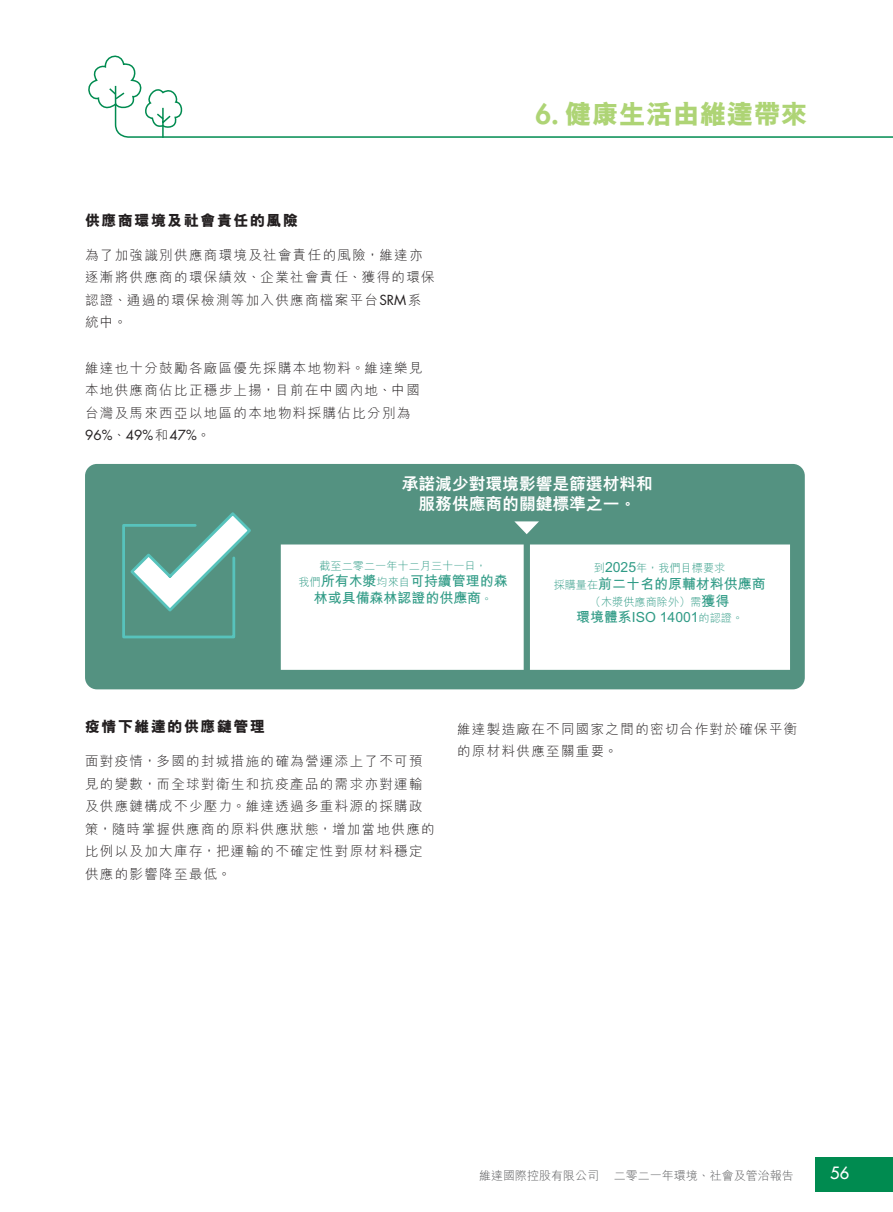
<style>
.page{position:relative;width:893px;height:1212px;background:#fff}
.page>*{position:absolute;margin:0;border:0;box-sizing:border-box;transform-origin:0 0}
.t1{font:800 27px "M Hei HK";color:#aed475}
.t2{font:16.8px/20.1px "M Hei HK Heavy E Ten B5 H";color:#fff;text-align:center}
.t3{font:500 16.5px "Futura Std";color:#fff}
.t4{font:800 15px "M Hei HK";letter-spacing:.1em;color:#231f20}
.t5{font:13.95px/16.8px "M Hei HK Bold E Ten B5 H";color:#309b86}
.t6{font:300 13.5px/22.5px "M Hei HK";letter-spacing:.1em;color:#231f20}
.t7{font:13.5px "Futura Std";color:#231f20}
.t8{font:300 12px "M Hei HK";color:#57585a}
.t9{font:11.1px "M Hei HK Light E Ten B5 H";color:#309b86}
.s1{font-family:"Futura Std";font-weight:400}
.s2{font-family:"M Hei HK";font-weight:300}
.s3{font-family:"Futura Std"}
.s4{font-family:"M Hei HK Light E Ten B5 H";font-size:11.1px}
</style>
<div class="page">
<svg style="left:88px;top:55px;width:805px;height:83px"></svg>
<div style="left:815px;top:1157px;width:78px;height:35px;background:#008b50"></div>
<div style="left:85px;top:464px;width:720px;height:225px;background:#549281;border-radius:12px"></div>
<div style="left:281px;top:544px;width:509px;height:126px;background:#fff"></div>
<svg style="left:514px;top:521px;width:25px;height:13px"></svg>
<svg style="left:122px;top:512px;width:129px;height:127px"></svg>
<p class="t4" style="left:85px;top:213px;width:215px">供應商環境及社會責任的風險</p>
<p class="t6" style="left:85px;top:244px;width:351px">為了加強識別供應商環境及社會責任的風險，維達亦逐漸將供應商的環保績效、企業社會責任、獲得的環保認證、通過的環保檢測等加入供應商檔案平台<span class="s1">SRM</span>系統中。</p>
<p class="t6" style="left:85px;top:356px;width:339px">維達也十分鼓勵各廠區優先採購本地物料。維達樂見本地供應商佔比正穩步上揚，目前在中國內地、中國台灣及馬來西亞以地區的本地物料採購佔比分別為</p>
<p class="t7" style="left:85px;top:426px;width:127px">96%<span class="s2">、</span>49%<span class="s2">和</span>47%<span class="s2">。</span></p>
<h1 class="t1" style="left:536px;top:100px;width:274px"><span class="s3">6.</span> 健康生活由維達帶來</h1>
<p class="t2" style="left:402px;top:473px;width:253px">承諾減少對環境影響是篩選材料和服務供應商的關鍵標準之一。</p>
<p class="t9" style="left:319px;top:560px;width:169px">截至二零二一年十二月三十一日，</p>
<p class="t5" style="left:298px;top:572px;width:211px"><span class="s4">我們</span>所有木漿<span class="s4">均來自</span>可持續管理的森</p>
<p class="t9" style="left:481px;top:593px;width:13px">。</p>
<p class="t5" style="left:314px;top:588px;width:169px">林或具備森林認證的供應商</p>
<p class="t5" style="left:605px;top:557px;width:33px">2025</p>
<p class="t9" style="left:636px;top:562px;width:91px">年，我們目標要求</p>
<p class="t9" style="left:594px;top:562px;width:13px">到</p>
<p class="t5" style="left:690px;top:574px;width:77px;text-indent:-137px"><span class="s4">採購量在</span>前二十名的原輔材料供應商<span class="s4">需</span>獲得</p>
<p class="t9" style="left:590px;top:596px;width:102px">（木漿供應商除外）</p>
<p class="t5" style="left:576px;top:608px;width:124px">環境體系ISO 14001</p>
<p class="t9" style="left:699px;top:613px;width:46px">的認證。</p>
<p class="t4" style="left:85px;top:719px;width:182px">疫情下維達的供應鏈管理</p>
<p class="t6" style="left:85px;top:750px;width:351px">面對疫情，多國的封城措施的確為營運添上了不可預見的變數，而全球對衛生和抗疫產品的需求亦對運輸及供應鏈構成不少壓力。維達透過多重料源的採購政策，隨時掌握供應商的原料供應狀態，增加當地供應的比例以及加大庫存，把運輸的不確定性對原材料穩定供應的影響降至最低。</p>
<p class="t6" style="left:457px;top:717px;width:342px">維達製造廠在不同國家之間的密切合作對於確保平衡的原材料供應至關重要。</p>
<p class="t8" style="left:479px;top:1169px;width:121px">維達國際控股有限公司</p>
<p class="t8" style="left:614px;top:1169px;width:181px">二零二一年環境、社會及管治報告</p>
<p class="t3" style="left:830px;top:1163px;width:21px">56</p>
</div>
